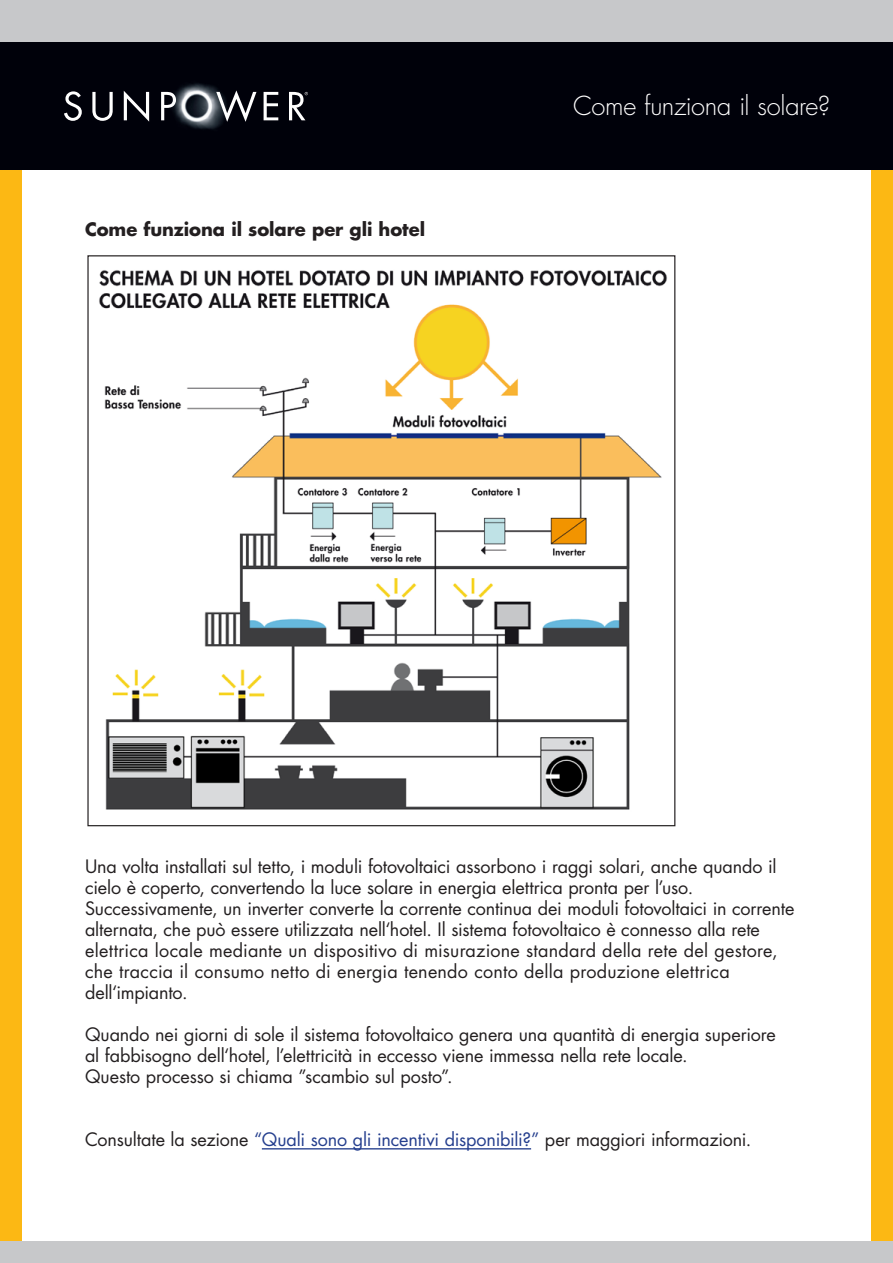
<style>
.page{position:relative;width:893px;height:1263px;background:#fff}
.page>*{position:absolute;margin:0;border:0;box-sizing:border-box;transform-origin:0 0}
.t1{font:300 25.5px "Futura";letter-spacing:-.01em;color:#fff}
.t2{font:18px/21px "Futura";letter-spacing:-.005em;color:#231f20}
.t3{font:700 18px "Futura";letter-spacing:-.005em;color:#231f20}
.s1{color:#253f8e}
</style>
<div class="page">
<div style="left:0;top:0;width:21px;height:1263px;background:#fcb814"></div>
<div style="left:872px;top:0;width:21px;height:1263px;background:#fcb814"></div>
<div style="left:0;top:0;width:893px;height:43px;background:#c7c8ca"></div>
<div style="left:0;top:43px;width:893px;height:127px;background:#00010a"></div>
<div style="left:0;top:1242px;width:893px;height:21px;background:#c7c8ca"></div>
<img style="left:92px;top:83px;width:215px;height:46px">
<svg style="left:64px;top:91px;width:18px;height:30px"></svg>
<svg style="left:92px;top:92px;width:21px;height:29px"></svg>
<svg style="left:124px;top:91px;width:25px;height:31px"></svg>
<svg style="left:161px;top:92px;width:15px;height:28px"></svg>
<svg style="left:216px;top:90px;width:40px;height:32px"></svg>
<svg style="left:264px;top:92px;width:14px;height:28px"></svg>
<svg style="left:289px;top:92px;width:19px;height:28px"></svg>
<hr style="left:262px;top:1148px;width:269px;height:1px;background:#253f8e">
<img style="left:99px;top:270px;width:568px;height:540px">
<p class="t3" style="left:85px;top:216px;width:342px">Come funziona il solare per gli hotel</p>
<p class="t1" style="left:573px;top:89px;width:259px">Come funziona il solare?</p>
<p class="t2" style="left:85px;top:856px;width:711px">Una volta installati sul tetto, i moduli fotovoltaici assorbono i raggi solari, anche quando il cielo è coperto, convertendo la luce solare in energia elettrica pronta per l’uso.<br>Successivamente, un inverter converte la corrente continua dei moduli fotovoltaici in corrente alternata, che può essere utilizzata nell‘hotel. Il sistema fotovoltaico è connesso alla rete elettrica locale mediante un dispositivo di misurazione standard della rete del gestore, che traccia il consumo netto di energia tenendo conto della produzione elettrica dell‘impianto.</p>
<p class="t2" style="left:85px;top:1024px;width:692px">Quando nei giorni di sole il sistema fotovoltaico genera una quantità di energia superiore al fabbisogno dell‘hotel, l’elettricità in eccesso viene immessa nella rete locale.<br>Questo processo si chiama ”scambio sul posto”.</p>
<p class="t2" style="left:85px;top:1129px;width:668px">Consultate la sezione <span class="s1">“Quali sono gli incentivi disponibili?”</span> per maggiori informazioni.</p>
</div>
